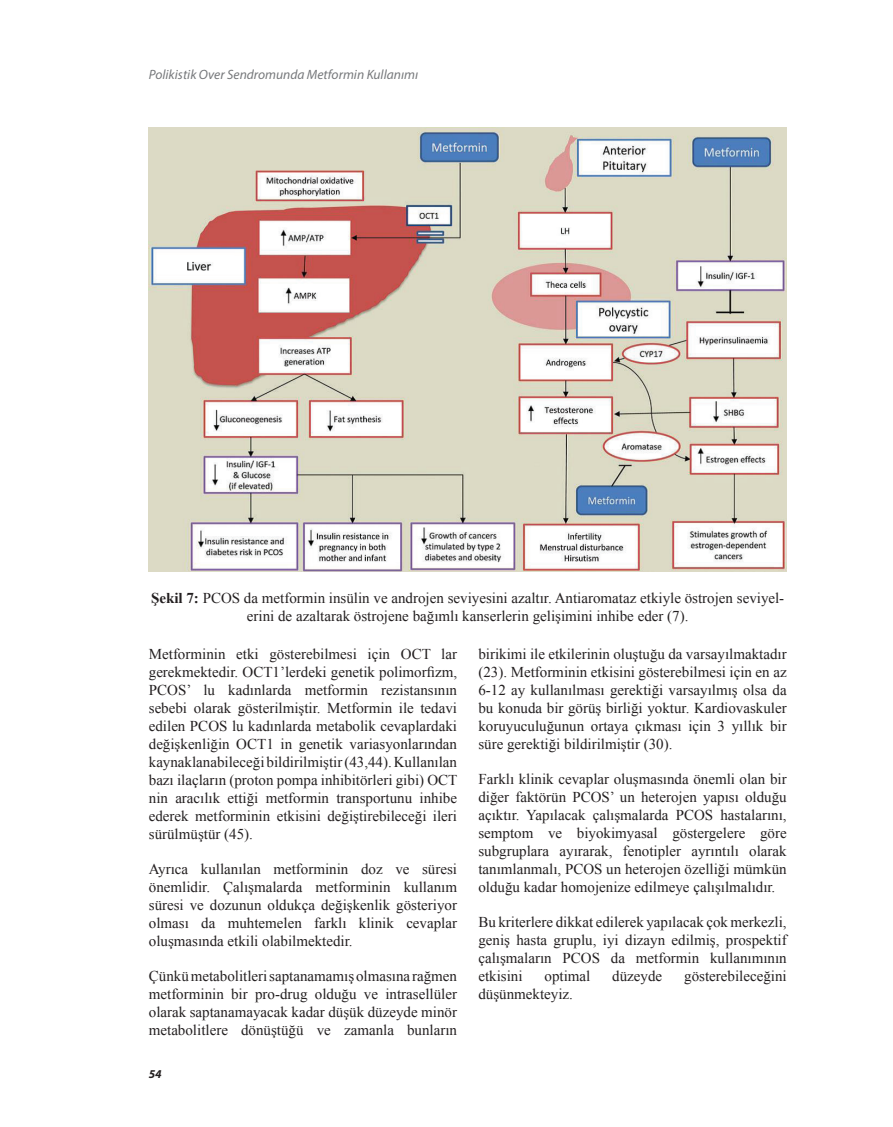
<style>
.page{position:relative;width:893px;height:1127px;background:#fff}
.page>*{position:absolute;margin:0;border:0;box-sizing:border-box;transform-origin:0 0}
.t1{font:15px/18px "Times New Roman";color:#231f20;text-align:justify}
.t2{font:italic 13.5px "Myriad Pro";color:#76787b}
.t3{font:italic 700 12px "Myriad Pro";color:#231f20}
.s1{font-weight:700}
</style>
<div class="page">
<img style="left:149px;top:128px;width:638px;height:443px">
<p class="t2" style="left:149px;top:67px;width:271px">Polikistik Over Sendromunda Metformin Kullanımı</p>
<p class="t1" style="left:151px;top:589px;width:635px;text-align:center"><span class="s1">Şekil 7:</span> PCOS da metformin insülin ve androjen seviyesini azaltır. Antiaromataz etkiyle östrojen seviyel&shy;erini de azaltarak östrojene bağımlı kanserlerin gelişimini inhibe eder (7).</p>
<p class="t1" style="left:149px;top:644px;width:310px">Metforminin etki gösterebilmesi için OCT lar gerekmektedir. OCT1’lerdeki genetik polimorfizm, PCOS’ lu kadınlarda metformin rezistansının sebebi olarak gösterilmiştir. Metformin ile tedavi edilen PCOS lu kadınlarda metabolik cevaplardaki değişkenliğin OCT1 in genetik variasyonlarından kaynaklanabileceği bildirilmiştir (43,44). Kullanılan bazı ilaçların (proton pompa inhibitörleri gibi) OCT nin aracılık ettiği metformin transportunu inhibe ederek metforminin etkisini değiştirebileceği ileri sürülmüştür (45).</p>
<p class="t1" style="left:149px;top:859px;width:310px">Ayrıca kullanılan metforminin doz ve süresi önemlidir. Çalışmalarda metforminin kullanım süresi ve dozunun oldukça değişkenlik gösteriyor olması da muhtemelen farklı klinik cevaplar oluşmasında etkili olabilmektedir.</p>
<p class="t1" style="left:149px;top:966px;width:310px">Çünkü metabolitleri saptanamamış olmasına rağmen metforminin bir pro-drug olduğu ve intrasellüler olarak saptanamayacak kadar düşük düzeyde minör metabolitlere dönüştüğü ve zamanla bunların</p>
<p class="t3" style="left:149px;top:1066px;width:14px">54</p>
<p class="t1" style="left:478px;top:644px;width:310px">birikimi ile etkilerinin oluştuğu da varsayılmaktadır (23). Metforminin etkisini gösterebilmesi için en az 6-12 ay kullanılması gerektiği varsayılmış olsa da bu konuda bir görüş birliği yoktur. Kardiovaskuler koruyuculuğunun ortaya çıkması için 3 yıllık bir süre gerektiği bildirilmiştir (30).</p>
<p class="t1" style="left:478px;top:769px;width:310px">Farklı klinik cevaplar oluşmasında önemli olan bir diğer faktörün PCOS’ un heterojen yapısı olduğu açıktır. Yapılacak çalışmalarda PCOS hastalarını, semptom ve biyokimyasal göstergelere göre subgruplara ayırarak, fenotipler ayrıntılı olarak tanımlanmalı, PCOS un heterojen özelliği mümkün olduğu kadar homojenize edilmeye çalışılmalıdır.</p>
<p class="t1" style="left:478px;top:912px;width:310px">Bu kriterlere dikkat edilerek yapılacak çok merkezli, geniş hasta gruplu, iyi dizayn edilmiş, prospektif çalışmaların PCOS da metformin kullanımının etkisini</p>
<p class="t1" style="left:544px;top:966px;width:47px">optimal</p>
<p class="t1" style="left:612px;top:966px;width:51px">düzeyde</p>
<p class="t1" style="left:684px;top:966px;width:104px">gösterebileceğini</p>
<p class="t1" style="left:478px;top:984px;width:96px">düşünmekteyiz.</p>
</div>
